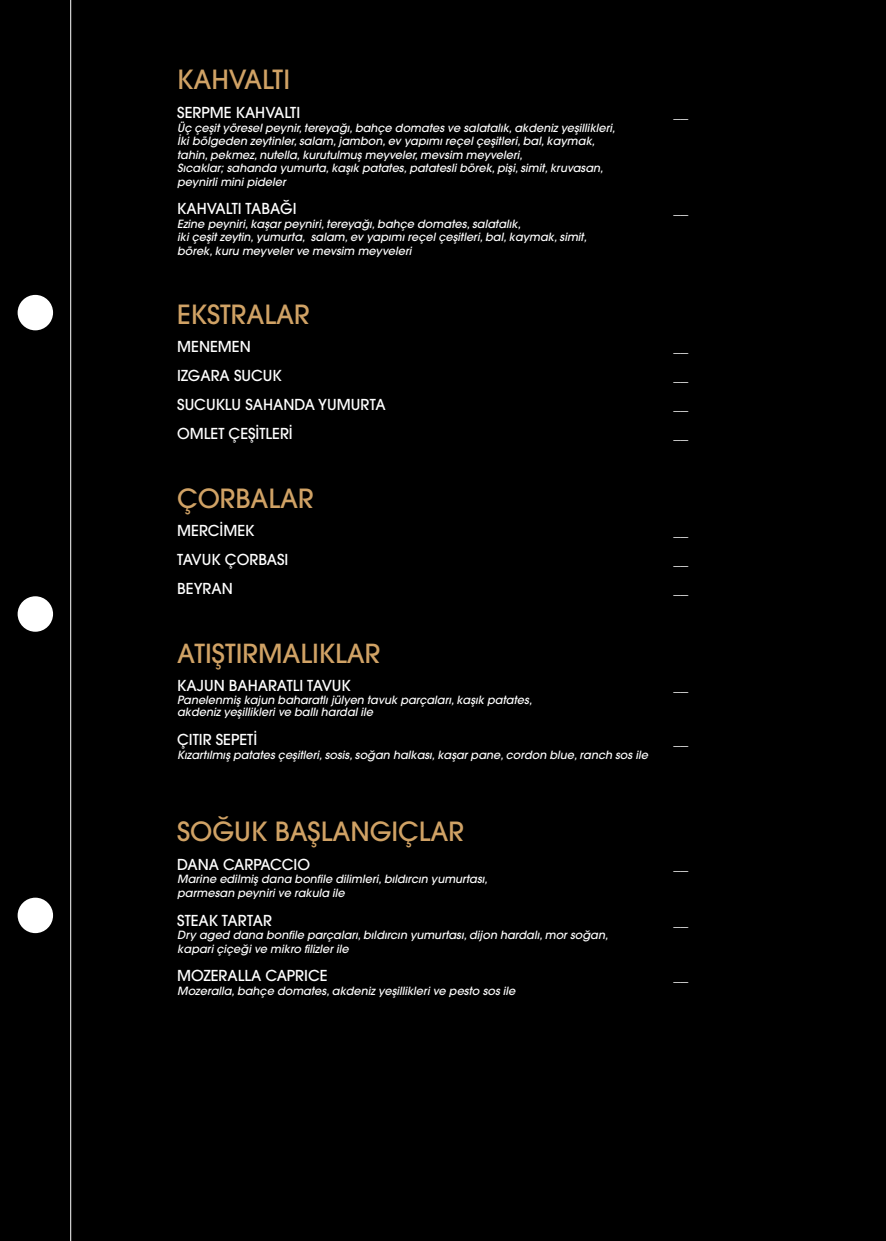
<style>
.page{position:relative;width:886px;height:1241px;background:#fff}
.page>*{position:absolute;margin:0;border:0;box-sizing:border-box;transform-origin:0 0}
.t1{font:26.25px "Avant Garde LT Medium";color:#d0a265}
.t2{font:15px "Avant Garde LT Medium";color:#fff}
.t3{font:italic 11.25px/13.5px "Avant Garde LT Medium";color:#fff}
</style>
<div class="page">
<div style="left:0;top:0;width:886px;height:1240px;background:#000"></div>
<div style="left:18px;top:295px;width:35px;height:35px;background:#fff;border-radius:50%"></div>
<div style="left:18px;top:897px;width:35px;height:35px;background:#fff;border-radius:50%"></div>
<div style="left:18px;top:596px;width:35px;height:35px;background:#fff;border-radius:50%"></div>
<hr style="left:70px;top:0;width:1px;height:1240px;background:#fff">
<h1 class="t1" style="left:177px;top:63px;width:114px">KAHVALTI</h1>
<h2 class="t2" style="left:177px;top:103px;width:125px">SERPME KAHVALTI</h2>
<p class="t3" style="left:177px;top:121px;width:440px">Üç çeşit yöresel peynir, tereyağı, bahçe domates ve salatalık, akdeniz yeşillikleri, İki bölgeden zeytinler, salam, jambon, ev yapımı reçel çeşitleri, bal, kaymak, tahin, pekmez, nutella, kurutulmuş meyveler, mevsim meyveleri,<br>Sıcaklar; sahanda yumurta, kaşık patates, patatesli börek, pişi, simit, kruvasan, peynirli mini pideler</p>
<h2 class="t2" style="left:177px;top:199px;width:121px">KAHVALTI TABAĞI</h2>
<p class="t3" style="left:177px;top:217px;width:411px">Ezine peyniri, kaşar peyniri, tereyağı, bahçe domates, salatalık,<br>iki çeşit zeytin, yumurta, salam, ev yapımı reçel çeşitleri, bal, kaymak, simit, börek, kuru meyveler ve mevsim meyveleri</p>
<h1 class="t1" style="left:177px;top:298px;width:134px">EKSTRALAR</h1>
<h2 class="t2" style="left:177px;top:337px;width:75px">MENEMEN</h2>
<h2 class="t2" style="left:177px;top:366px;width:106px">IZGARA SUCUK</h2>
<h2 class="t2" style="left:177px;top:395px;width:210px">SUCUKLU SAHANDA YUMURTA</h2>
<h2 class="t2" style="left:177px;top:424px;width:117px">OMLET ÇEŞİTLERİ</h2>
<h1 class="t1" style="left:177px;top:481px;width:138px">ÇORBALAR</h1>
<h2 class="t2" style="left:177px;top:521px;width:79px">MERCİMEK</h2>
<h2 class="t2" style="left:177px;top:550px;width:113px">TAVUK ÇORBASI</h2>
<h2 class="t2" style="left:177px;top:579px;width:57px">BEYRAN</h2>
<h1 class="t1" style="left:177px;top:636px;width:205px">ATIŞTIRMALIKLAR</h1>
<h2 class="t2" style="left:177px;top:676px;width:175px">KAJUN BAHARATLI TAVUK</h2>
<p class="t3" style="left:177px;top:693px;width:356px;line-height:12.5px">Panelenmiş kajun baharatlı jülyen tavuk parçaları, kaşık patates, akdeniz yeşillikleri ve ballı hardal ile</p>
<h2 class="t2" style="left:177px;top:730px;width:82px">ÇITIR SEPETİ</h2>
<p class="t3" style="left:177px;top:747px;width:472px">Kızartılmış patates çeşitleri, sosis, soğan halkası, kaşar pane, cordon blue, ranch sos ile</p>
<h1 class="t1" style="left:177px;top:815px;width:288px">SOĞUK BAŞLANGIÇLAR</h1>
<h2 class="t2" style="left:177px;top:854px;width:134px">DANA CARPACCIO</h2>
<p class="t3" style="left:177px;top:872px;width:312px">Marine edilmiş dana bonfile dilimleri, bıldırcın yumurtası, parmesan peyniri ve rakula ile</p>
<h2 class="t2" style="left:177px;top:910px;width:96px">STEAK TARTAR</h2>
<p class="t3" style="left:177px;top:928px;width:432px">Dry aged dana bonfile parçaları, bıldırcın yumurtası, dijon hardalı, mor soğan, kapari çiçeği ve mikro filizler ile</p>
<h2 class="t2" style="left:177px;top:966px;width:152px">MOZERALLA CAPRICE</h2>
<p class="t3" style="left:177px;top:983px;width:340px">Mozeralla, bahçe domates, akdeniz yeşillikleri ve pesto sos ile</p>
<h2 class="t2" style="left:673px;top:103px;width:16px">__</h2>
<h2 class="t2" style="left:673px;top:199px;width:16px">__</h2>
<h2 class="t2" style="left:673px;top:337px;width:16px">__</h2>
<h2 class="t2" style="left:673px;top:366px;width:16px">__</h2>
<h2 class="t2" style="left:673px;top:395px;width:16px">__</h2>
<h2 class="t2" style="left:673px;top:424px;width:16px">__</h2>
<h2 class="t2" style="left:673px;top:521px;width:16px">__</h2>
<h2 class="t2" style="left:673px;top:550px;width:16px">__</h2>
<h2 class="t2" style="left:673px;top:579px;width:16px">__</h2>
<h2 class="t2" style="left:673px;top:676px;width:16px">__</h2>
<h2 class="t2" style="left:673px;top:730px;width:16px">__</h2>
<h2 class="t2" style="left:673px;top:854px;width:16px">__</h2>
<h2 class="t2" style="left:673px;top:966px;width:16px">__</h2>
</div>
